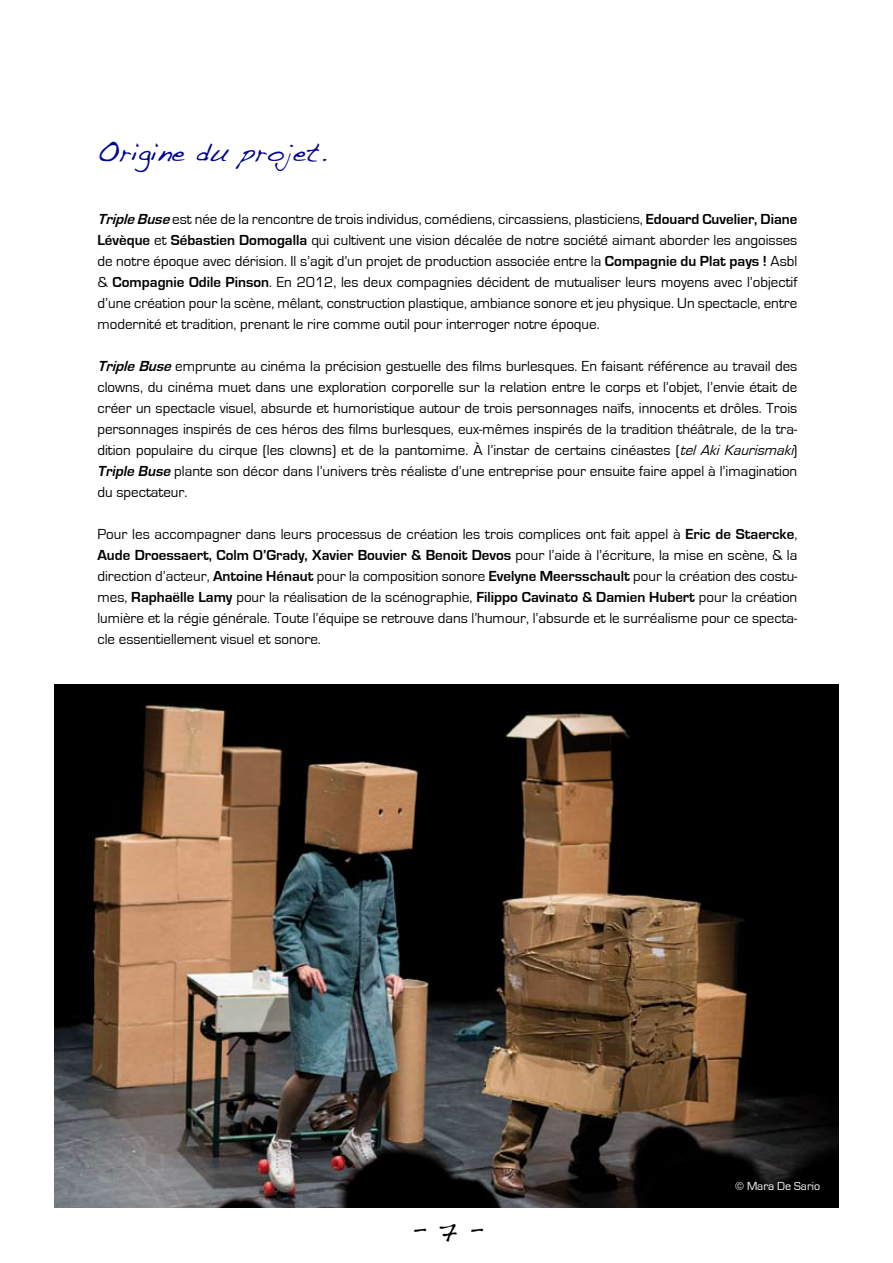
<style>
.page{position:relative;width:893px;height:1263px;background:#fff}
.page>*{position:absolute;margin:0;border:0;box-sizing:border-box;transform-origin:0 0}
.t1{font:27px "Handwriting Dakota";color:#000490}
.t2{font:27px "Handwriting Dakota";color:#000}
.t3{font:15px/21px "Eurostile";color:#000;text-align:justify}
.t4{font:12px "Eurostile";color:#fff}
.s1{font-weight:700;font-style:italic}
.s2{font-weight:700}
.s3{font-style:italic}
</style>
<div class="page">
<img style="left:54px;top:684px;width:785px;height:524px">
<h1 class="t1" style="left:97px;top:136px;width:231px">Origine du projet.</h1>
<p class="t3" style="left:97px;top:208px;width:701px"><span class="s1">TripleBuse</span>est née de la rencontre de trois individus, comédiens, circassiens, plasticiens, <span class="s2">Edouard Cuvelier, Diane Lévèque</span> et <span class="s2">Sébastien Domogalla</span> qui cultivent une vision décalée de notre société aimant aborder les angoisses de notre époque avec dérision. Il s’agit d’un projet de production associée entre la <span class="s2">Compagnie du Plat pays !</span> Asbl &amp; <span class="s2">Compagnie Odile Pinson</span>. En 2012, les deux compagnies décident de mutualiser leurs moyens avec l’objectif d’une création pour la scène, mêlant, construction plastique, ambiance sonore et jeu physique. Un spectacle, entre modernité et tradition, prenant le rire comme outil pour interroger notre époque.</p>
<p class="t3" style="left:97px;top:355px;width:702px"><span class="s1">TripleBuse</span>emprunte au cinéma la précision gestuelle des films burlesques. En faisant référence au travail des clowns, du cinéma muet dans une exploration corporelle sur la relation entre le corps et l’objet, l’envie était de créer un spectacle visuel, absurde et humoristique autour de trois personnages naïfs, innocents et drôles. Trois personnages inspirés de ces héros des films burlesques, eux-mêmes inspirés de la tradition théâtrale, de la tra&shy;dition populaire du cirque (les clowns) et de la pantomime. À l’instar de certains cinéastes (<span class="s3">telAkiKaurismaki</span>)<br><span class="s1">Triple Buse</span> plante son décor dans l’univers très réaliste d’une entreprise pour ensuite faire appel à l’imagination du spectateur.</p>
<p class="t3" style="left:97px;top:523px;width:701px">Pour les accompagner dans leurs processus de création les trois complices ont fait appel à <span class="s2">Eric de Staercke</span>, <span class="s2">Aude Droessaert, Colm O’Grady, Xavier Bouvier &amp; Benoit Devos</span> pour l’aide à l’écriture, la mise en scène, &amp; la direction d’acteur, <span class="s2">Antoine Hénaut</span> pour la composition sonore <span class="s2">Evelyne Meersschault</span> pour la création des costu&shy;mes, <span class="s2">Raphaëlle Lamy</span> pour la réalisation de la scénographie, <span class="s2">Filippo Cavinato &amp; Damien Hubert</span> pour la création lumière et la régie générale. Toute l’équipe se retrouve dans l’humour, l’absurde et le surréalisme pour ce specta&shy;cle essentiellement visuel et sonore.</p>
<h1 class="t2" style="left:411px;top:1211px;width:74px">- 7 -</h1>
<p class="t4" style="left:735px;top:1179px;width:87px">© Mara De Sario</p>
</div>
